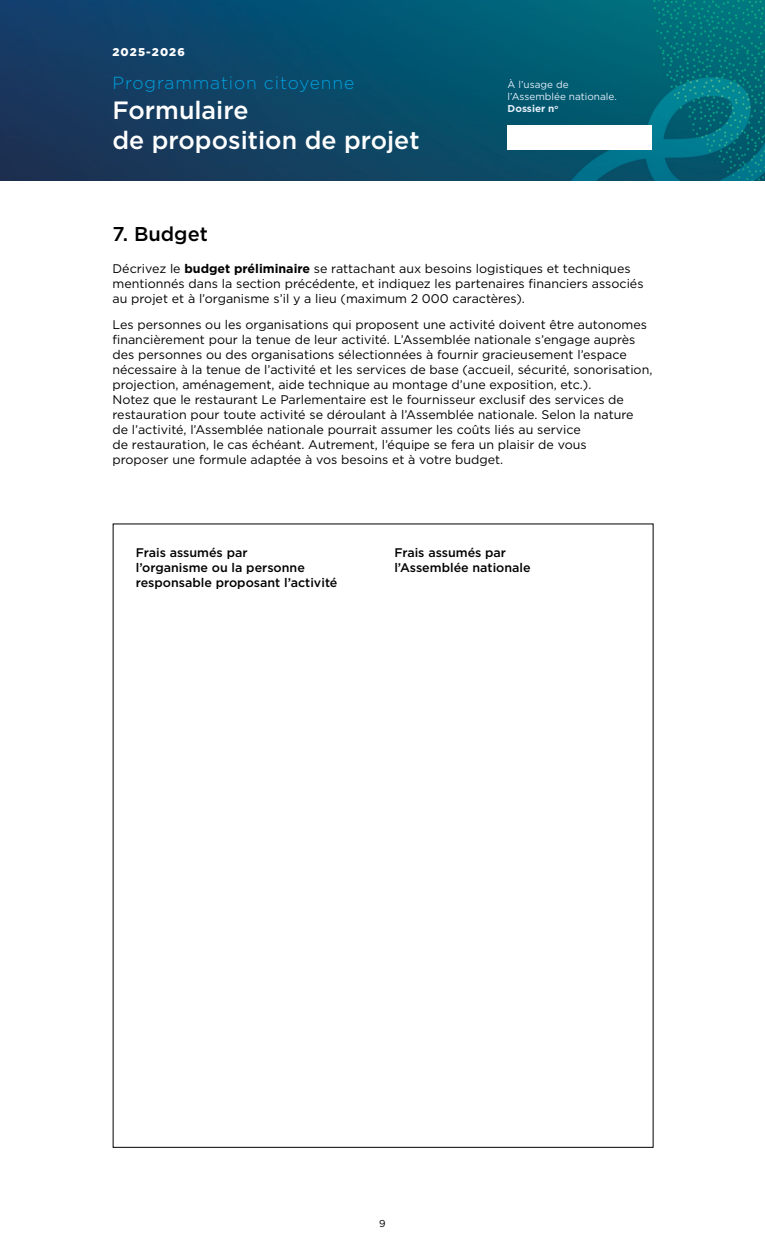
<style>
.page{position:relative;width:765px;height:1260px;background:#fff}
.page>*{position:absolute;margin:0;border:0;box-sizing:border-box;transform-origin:0 0}
.t1{font:500 25px/30px "Gotham";color:#fff}
.t2{font:500 20px "Gotham";color:#000}
.t3{font:300 17.5px "Gotham";letter-spacing:.05em;color:#00a0de}
.t4{font:12.5px/15px "Gotham";color:#000}
.t5{font:500 12.5px/15px "Gotham";color:#000}
.t6{font:900 11.25px "Gotham";letter-spacing:.1em;color:#fff}
.t7{font:10px/12px "Gotham";color:#e5eefa}
.t8{font:10px "Gotham";color:#000}
.s1{font-weight:700}
</style>
<div class="page">
<img style="left:0;top:0;width:765px;height:180px">
<div style="left:508px;top:125px;width:144px;height:24px;background:#fff"></div>
<p class="t6" style="left:112px;top:44px;width:74px">2025-2026</p>
<h3 class="t3" style="left:112px;top:72px;width:243px">Programmation citoyenne</h3>
<h1 class="t1" style="left:112px;top:95px;width:309px">Formulaire<br>de proposition de projet</h1>
<p class="t7" style="left:508px;top:78px;width:111px">À l’usage de l’Assemblée nationale.<br><span class="s1">Dossier n</span><sup>o</sup></p>
<h2 class="t2" style="left:112px;top:221px;width:97px">7. Budget</h2>
<p class="t4" style="left:112px;top:261px;width:533px">Décrivez le <span class="s1">budget préliminaire</span> se rattachant aux besoins logistiques et techniques mentionnés dans la section précédente, et indiquez les partenaires financiers associés au projet et à l’organisme s’il y a lieu (maximum 2 000 caractères).</p>
<p class="t4" style="left:112px;top:317px;width:541px">Les personnes ou les organisations qui proposent une activité doivent être autonomes financièrement pour la tenue de leur activité. L’Assemblée nationale s’engage auprès des personnes ou des organisations sélectionnées à fournir gracieusement l’espace nécessaire à la tenue de l’activité et les services de base (accueil, sécurité, sonorisation, projection, aménagement, aide technique au montage d’une exposition, etc.).<br>Notez que le restaurant Le Parlementaire est le fournisseur exclusif des services de restauration pour toute activité se déroulant à l’Assemblée nationale. Selon la nature de l’activité, l’Assemblée nationale pourrait assumer les coûts liés au service<br>de restauration, le cas échéant. Autrement, l’équipe se fera un plaisir de vous<br>proposer une formule adaptée à vos besoins et à votre budget.</p>
<p class="t5" style="left:136px;top:545px;width:203px">Frais assumés par<br>l’organisme ou la personne responsable proposant l’activité</p>
<p class="t5" style="left:394px;top:545px;width:138px">Frais assumés par l’Assemblée nationale</p>
<p class="t8" style="left:379px;top:1217px;width:8px">9</p>
</div>
